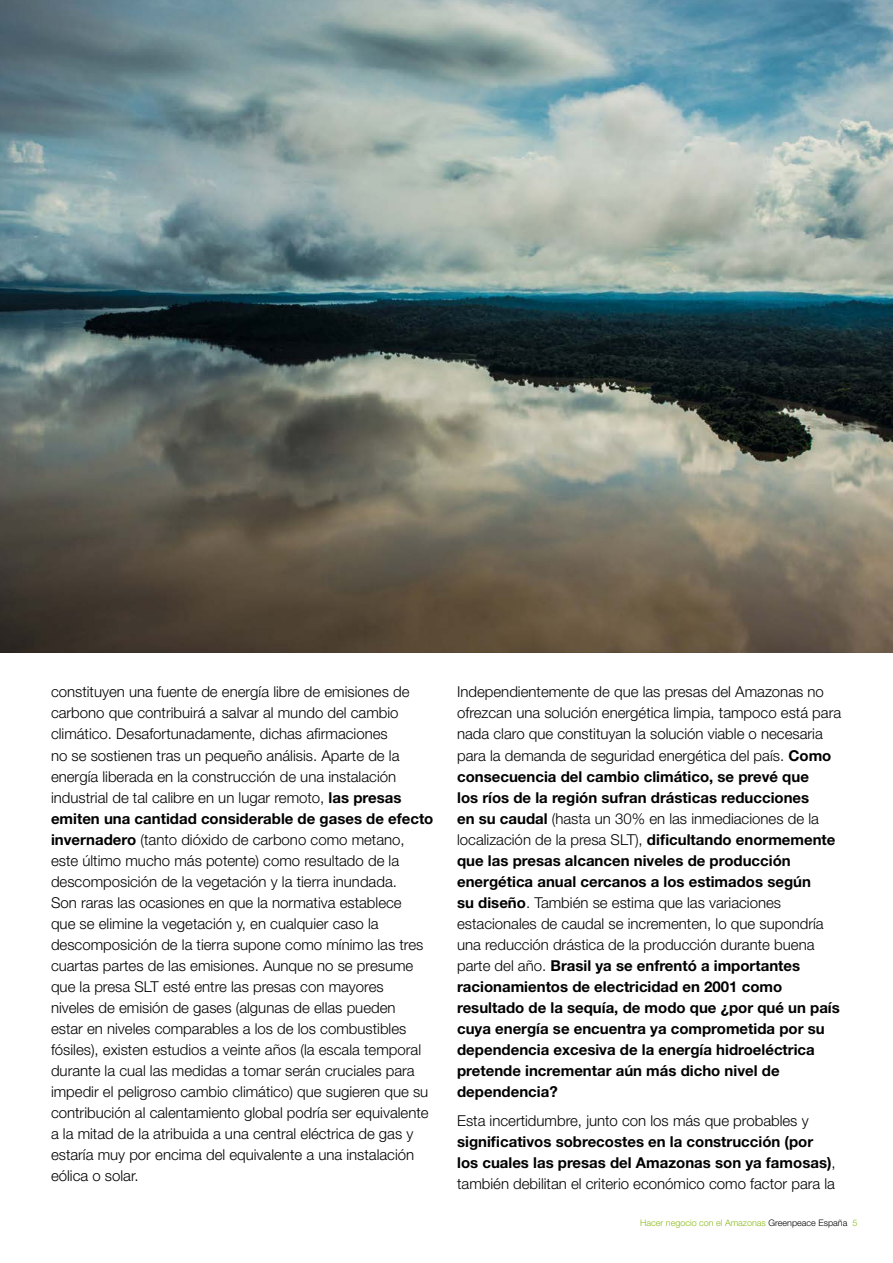
<style>
.page{position:relative;width:893px;height:1263px;background:#fff}
.page>*{position:absolute;margin:0;border:0;box-sizing:border-box;transform-origin:0 0}
.t1{font:300 15px/21px "Helvetica Neue LT Std";color:#000}
.t2{font:700 15px/21px "Helvetica Neue LT Std";color:#000}
.t3{font:300 9px "Helvetica Neue LT Std";color:#89ba17}
.s1{font-weight:700}
.s2{font-weight:300}
.s3{color:#000}
</style>
<div class="page">
<img style="left:0;top:0;width:893px;height:653px">
<p class="t1" style="left:51px;top:681px;width:384px">constituyen una fuente de energía libre de emisiones de carbono que contribuirá a salvar al mundo del cambio climático. Desafortunadamente, dichas afirmaciones<br>no se sostienen tras un pequeño análisis. Aparte de la energía liberada en la construcción de una instalación industrial de tal calibre en un lugar remoto, <span class="s1">las presas emiten una cantidad considerable de gases de efecto invernadero</span> (tanto dióxido de carbono como metano, este último mucho más potente) como resultado de la descomposición de la vegetación y la tierra inundada.<br>Son raras las ocasiones en que la normativa establece<br>que se elimine la vegetación y, en cualquier caso la descomposición de la tierra supone como mínimo las tres cuartas partes de las emisiones. Aunque no se presume que la presa SLT esté entre las presas con mayores<br>niveles de emisión de gases (algunas de ellas pueden<br>estar en niveles comparables a los de los combustibles fósiles), existen estudios a veinte años (la escala temporal durante la cual las medidas a tomar serán cruciales para impedir el peligroso cambio climático) que sugieren que su contribución al calentamiento global podría ser equivalente a la mitad de la atribuida a una central eléctrica de gas y estaría muy por encima del equivalente a una instalación eólica o solar.</p>
<p class="t2" style="left:457px;top:681px;width:386px"><span class="s2">Independientemente de que las presas del Amazonas no ofrezcan una solución energética limpia, tampoco está para nada claro que constituyan la solución viable o necesaria para la demanda de seguridad energética del país.</span> Como consecuencia del cambio climático, se prevé que<br>los ríos de la región sufran drásticas reducciones<br>en su caudal <span class="s2">(hasta un 30% en las inmediaciones de la localización de la presa SLT),</span> dificultando enormemente que las presas alcancen niveles de producción energética anual cercanos a los estimados según<br>su diseño<span class="s2">. También se estima que las variaciones estacionales de caudal se incrementen, lo que supondría una reducción drástica de la producción durante buena parte del año.</span> Brasil ya se enfrentó a importantes racionamientos de electricidad en 2001 como resultado de la sequía, de modo que ¿por qué un país cuya energía se encuentra ya comprometida por su dependencia excesiva de la energía hidroeléctrica pretende incrementar aún más dicho nivel de dependencia?</p>
<p class="t1" style="left:457px;top:1110px;width:353px">Esta incertidumbre, junto con los más que probables y</p>
<p class="t2" style="left:457px;top:1131px;width:380px">significativos sobrecostes en la construcción (por los cuales las presas del Amazonas son ya famosas)<span class="s2">, también debilitan el criterio económico como factor para la</span></p>
<p class="t3" style="left:640px;top:1217px;width:219px">Hacer negocio con el Amazonas <span class="s3">Greenpeace España</span> 5</p>
</div>
